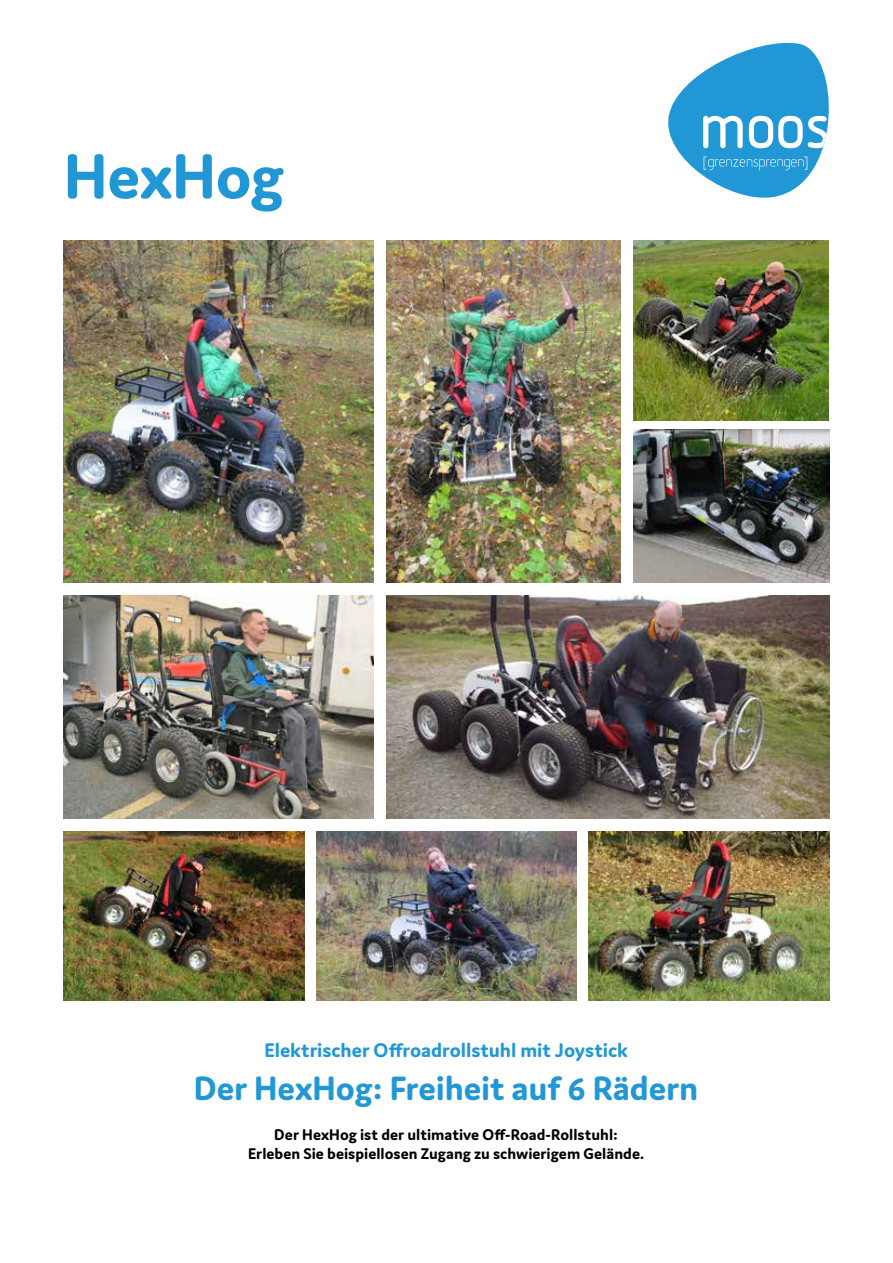
<style>
.page{position:relative;width:893px;height:1263px;background:#fff}
.page>*{position:absolute;margin:0;border:0;box-sizing:border-box;transform-origin:0 0}
.t1{font:700 67.5px "Domus";letter-spacing:-.005em;color:#2198d5}
.t2{font:700 36px "Domus";letter-spacing:-.005em;color:#2198d5}
.t3{font:700 21px "Domus";color:#2198d5}
.t4{font:700 16.5px/19.8px "Domus";letter-spacing:.005em;color:#000;text-align:center}
</style>
<div class="page">
<svg style="left:668px;top:43px;width:161px;height:155px"></svg>
<img style="left:64px;top:241px;width:309px;height:342px">
<img style="left:387px;top:241px;width:233px;height:342px">
<img style="left:633px;top:241px;width:196px;height:179px">
<img style="left:387px;top:595px;width:442px;height:224px">
<img style="left:633px;top:429px;width:196px;height:154px">
<img style="left:64px;top:595px;width:309px;height:224px">
<img style="left:589px;top:832px;width:240px;height:168px">
<img style="left:317px;top:832px;width:259px;height:168px">
<img style="left:64px;top:832px;width:240px;height:168px">
<h1 class="t1" style="left:64px;top:139px;width:222px">HexHog</h1>
<p class="t3" style="left:264px;top:1038px;width:365px">Elektrischer Offroadrollstuhl mit Joystick</p>
<h2 class="t2" style="left:194px;top:1068px;width:506px">Der HexHog: Freiheit auf 6 Rädern</h2>
<p class="t4" style="left:248px;top:1124px;width:398px">Der HexHog ist der ultimative Off-Road-Rollstuhl:<br>Erleben Sie beispiellosen Zugang zu schwierigem Gelände.</p>
</div>
